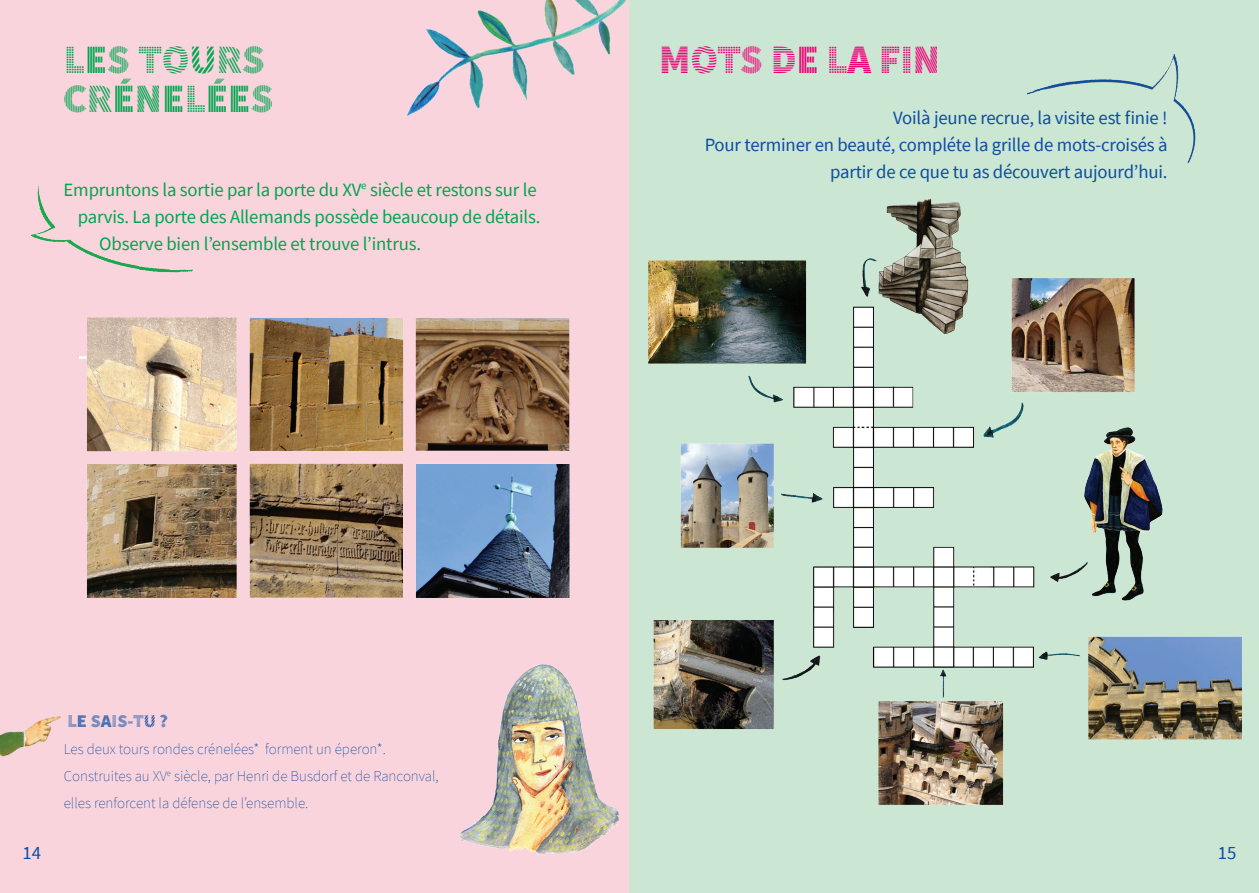
<style>
.page{position:relative;width:1259px;height:893px;background:#fff}
.page>*{position:absolute;margin:0;border:0;box-sizing:border-box;transform-origin:0 0}
.t1{font:40.5px/39px "Source Sans Pro DISPLAY";color:#00a54f}
.t2{font:40.5px "Source Sans Pro DISPLAY";letter-spacing:-.01em;color:#ed0277}
.t3{font:18.75px "Source Sans Pro";letter-spacing:-.01em;color:#00a54f}
.t4{font:18.75px/27px "Source Sans Pro";letter-spacing:-.01em;color:#0d4da1;text-align:right}
.t5{font:18px "Source Sans Pro DISPLAY";color:#0d4da1}
.t6{font:200 15px/27px "Source Sans Pro";color:#0d4da1}
</style>
<div class="page">
<div style="left:0;top:0;width:629px;height:893px;background:#fad4dd"></div>
<div style="left:629px;top:0;width:630px;height:893px;background:#cbe6d3"></div>
<img style="left:80px;top:317px;width:490px;height:281px">
<img style="left:459px;top:664px;width:161px;height:191px">
<img style="left:648px;top:198px;width:594px;height:607px">
<img style="left:406px;top:0;width:274px;height:214px">
<img style="left:0;top:716px;width:61px;height:41px">
<img style="left:1027px;top:54px;width:168px;height:109px">
<img style="left:31px;top:184px;width:162px;height:89px">
<h1 class="t1" style="left:64px;top:41px;width:186px">LES TOURS<br>CRÉNELÉES</h1>
<h1 class="t2" style="left:659px;top:38px;width:276px">MOTS DE LA FIN</h1>
<p class="t4" style="left:704px;top:104px;width:464px">Voilà jeune recrue, la visite est finie !<br>Pour terminer en beauté, compléte la grille de mots-croisés à partir de ce que tu as découvert aujourd’hui.</p>
<p class="t3" style="left:64px;top:177px;width:474px">Empruntons la sortie par la porte du XV<sup>e</sup> siècle et restons sur le</p>
<p class="t3" style="left:78px;top:204px;width:464px">parvis. La porte des Allemands possède beaucoup de détails.</p>
<p class="t3" style="left:99px;top:231px;width:323px">Observe bien l’ensemble et trouve l’intrus.</p>
<p class="t5" style="left:68px;top:711px;width:102px">LE SAIS-TU ?</p>
<p class="t6" style="left:64px;top:735px;width:376px">Les deux tours rondes crénelées* forment un éperon*.<br>Construites au XV<sup>e</sup> siècle, par Henri de Busdorf et de Ranconval, elles renforcent la défense de l’ensemble.</p>
<p class="t4" style="left:23px;top:839px;width:20px">14</p>
<p class="t4" style="left:1217px;top:839px;width:20px">15</p>
</div>
